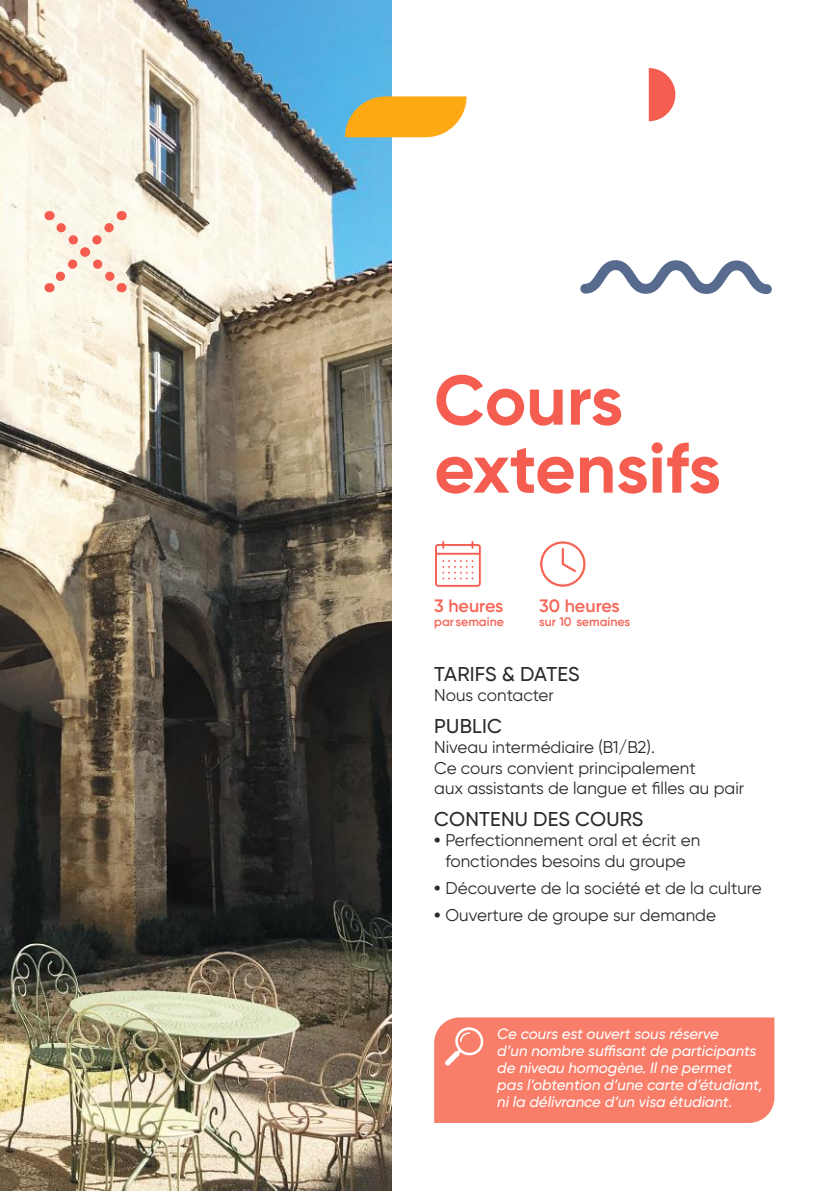
<style>
.page{position:relative;width:840px;height:1191px;background:#fff}
.page>*{position:absolute;margin:0;border:0;box-sizing:border-box;transform-origin:0 0}
.t1{font:700 70px/68px "Gilroy";letter-spacing:-.005em;color:#f55d51}
.t2{font:500 20px "Gilroy";letter-spacing:.01em;color:#2e292a}
.t3{font:600 18px "Gilroy";color:#f66657}
.t4{font:17px/20.4px "Gilroy";color:#2e292a}
.t5{font:italic 500 15px/17px "Gilroy";color:#fff}
.t6{font:600 12.4px "Gilroy";color:#f66657}
.s1{font-weight:800}
</style>
<div class="page">
<img style="left:0;top:0;width:391px;height:1191px">
<svg style="left:539px;top:541px;width:47px;height:47px"></svg>
<svg style="left:435px;top:541px;width:46px;height:47px"></svg>
<svg style="left:648px;top:68px;width:27px;height:53px"></svg>
<svg style="left:345px;top:96px;width:121px;height:41px;background:#f1af35"></svg>
<svg style="left:580px;top:260px;width:192px;height:35px"></svg>
<div style="left:434px;top:1017px;width:340px;height:106px;background:#f87e6a"></div>
<svg style="left:42px;top:211px;width:86px;height:84px;background:#f9e2d3"></svg>
<h1 class="t1" style="left:434px;top:366px;width:288px">Cours extensifs</h1>
<p class="t3" style="left:434px;top:594px;width:71px">3 heures</p>
<p class="t6" style="left:434px;top:613px;width:71px">par semaine</p>
<p class="t3" style="left:539px;top:594px;width:82px">30 heures</p>
<p class="t6" style="left:539px;top:613px;width:92px">sur 10 semaines</p>
<p class="t2" style="left:434px;top:661px;width:147px">TARIFS &amp; DATES</p>
<p class="t4" style="left:434px;top:684px;width:121px">Nous contacter</p>
<p class="t2" style="left:434px;top:713px;width:69px">PUBLIC</p>
<p class="t4" style="left:434px;top:737px;width:311px">Niveau intermédiaire (B1/B2).<br>Ce cours convient principalement<br>aux assistants de langue et filles au pair</p>
<p class="t2" style="left:434px;top:807px;width:210px">CONTENU DES COURS</p>
<p class="t4" style="left:434px;top:829px;width:267px;line-height:21.2px;text-align:center"><span class="s1">•</span> Perfectionnement oral et écrit en fonctiondes besoins du groupe</p>
<p class="t4" style="left:434px;top:877px;width:329px"><span class="s1">•</span> Découverte de la société et de la culture</p>
<p class="t4" style="left:434px;top:904px;width:283px"><span class="s1">•</span> Ouverture de groupe sur demande</p>
<p class="t5" style="left:497px;top:1025px;width:267px">Ce cours est ouvert sous réserve<br>d’un nombre suffisant de participants de niveau homogène. Il ne permet<br>pas l’obtention d’une carte d’étudiant, ni la délivrance d’un visa étudiant.</p>
</div>
